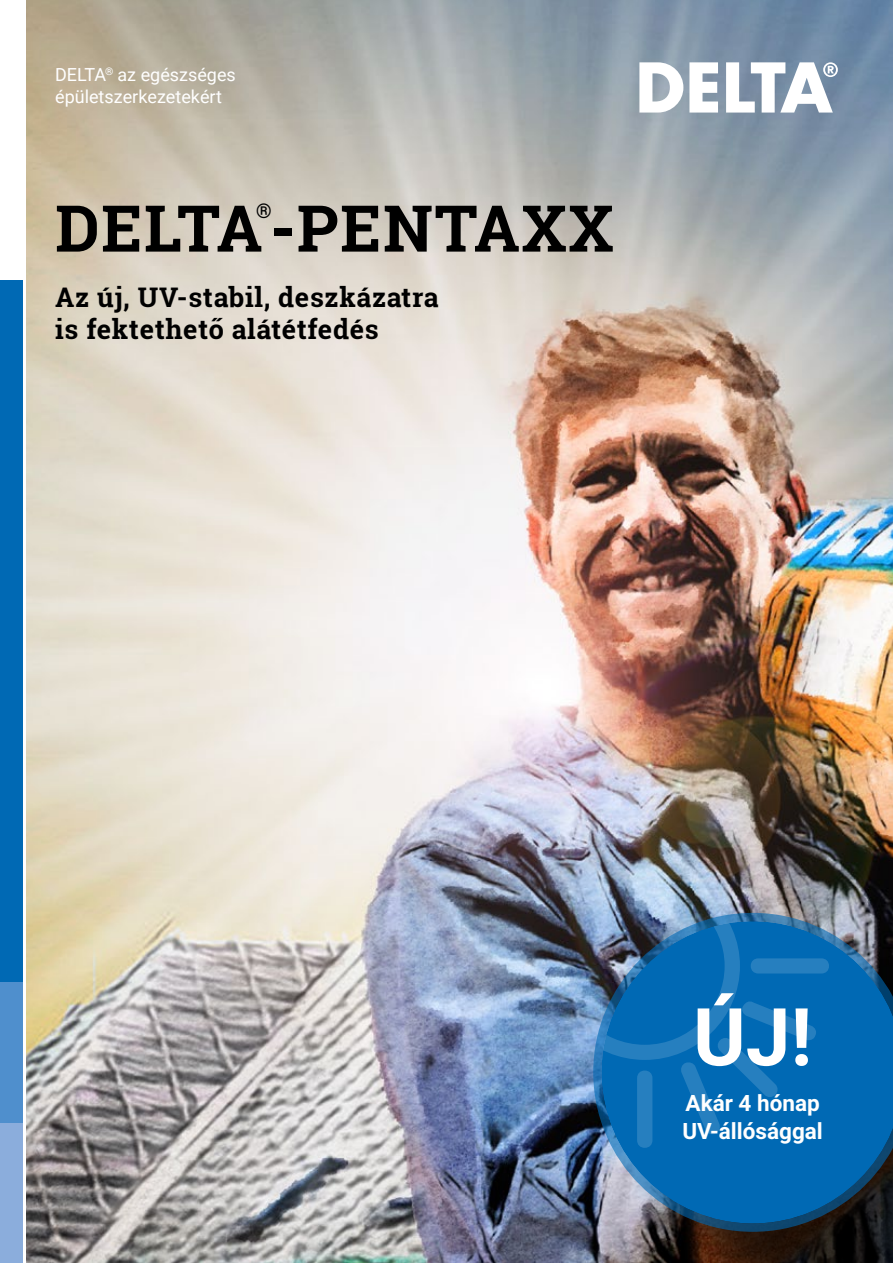
<style>
.page{position:relative;width:893px;height:1263px;background:#fff}
.page>*{position:absolute;margin:0;border:0;box-sizing:border-box;transform-origin:0 0}
.t1{font:700 79.95px "Roboto";color:#fff}
.t2{font:700 64.5px "Roboto Slab";letter-spacing:.025em;color:#000}
.t3{font:700 27px/32.4px "Roboto Slab";letter-spacing:.025em;color:#000}
.t4{font:700 22.5px/28.5px "Roboto";color:#fff}
.t5{font:700 20.1px "Roboto Slab";color:#000}
.t6{font:18px/21.6px "Roboto";color:#fff}
</style>
<div class="page">
<img style="left:26px;top:0;width:867px;height:1263px">
<div style="left:0;top:281px;width:22px;height:701px;background:#0069b4"></div>
<div style="left:0;top:1123px;width:22px;height:140px;background:#8baddc"></div>
<div style="left:0;top:982px;width:22px;height:141px;background:#4f8fcd"></div>
<svg style="left:689px;top:62px;width:29px;height:51px"></svg>
<svg style="left:639px;top:62px;width:44px;height:51px"></svg>
<svg style="left:726px;top:62px;width:112px;height:51px"></svg>
<div style="left:635px;top:955px;width:258px;height:308px;background:#000;opacity:.75"></div>
<svg style="left:593px;top:913px;width:300px;height:319px;background:#1869a6"></svg>
<p class="t6" style="left:55px;top:63px;width:182px">DELTA<sup>®</sup> az egészséges épületszerkezetekért</p>
<p class="t5" style="left:256px;top:197px;width:17px">®</p>
<h2 class="t2" style="left:55px;top:184px;width:560px">DELTA-PENTAXX</h2>
<p class="t3" style="left:55px;top:280px;width:385px">Az új, UV-stabil, deszkázatra is fektethető alátétfedés</p>
<h1 class="t1" style="left:693px;top:981px;width:121px">ÚJ!</h1>
<p class="t4" style="left:682px;top:1088px;width:142px">Akár 4 hónap<br>UV-állósággal</p>
</div>
